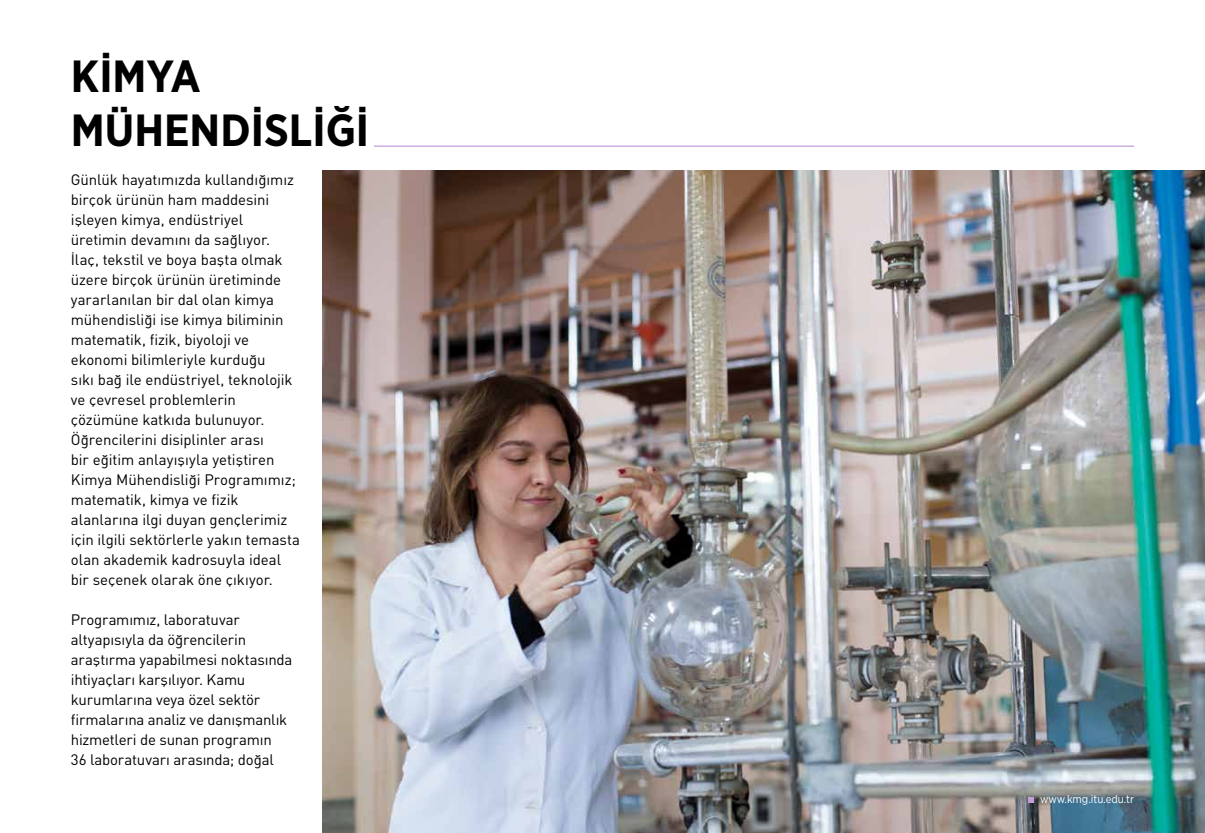
<style>
.page{position:relative;width:1205px;height:833px;background:#fff}
.page>*{position:absolute;margin:0;border:0;box-sizing:border-box;transform-origin:0 0}
.t1{font:700 45px/53.8px "Gotham Narrow";color:#000}
.t2{font:15px/20px "DIN Tr";letter-spacing:-.005em;color:#000}
.t3{font:11.25px "Gotham Narrow";color:#fff}
</style>
<div class="page">
<img style="left:322px;top:170px;width:883px;height:663px">
<svg style="left:1028px;top:797px;width:6px;height:6px"></svg>
<hr style="left:374px;top:146px;width:760px;height:1px;background:#c29fd8">
<h1 class="t1" style="left:71px;top:49px;width:300px">KİMYA<br>MÜHENDİSLİĞİ</h1>
<p class="t2" style="left:71px;top:169px;width:231px">Günlük hayatımızda kullandığımız birçok ürünün ham maddesini işleyen kimya, endüstriyel üretimin devamını da sağlıyor.<br>İlaç, tekstil ve boya başta olmak üzere birçok ürünün üretiminde yararlanılan bir dal olan kimya mühendisliği ise kimya biliminin matematik, fizik, biyoloji ve ekonomi bilimleriyle kurduğu<br>sıkı bağ ile endüstriyel, teknolojik ve çevresel problemlerin çözümüne katkıda bulunuyor.<br>Öğrencilerini disiplinler arası<br>bir eğitim anlayışıyla yetiştiren<br>Kimya Mühendisliği Programımız; matematik, kimya ve fizik alanlarına ilgi duyan gençlerimiz için ilgili sektörlerle yakın temasta olan akademik kadrosuyla ideal bir seçenek olarak öne çıkıyor.</p>
<p class="t2" style="left:71px;top:609px;width:223px">Programımız, laboratuvar altyapısıyla da öğrencilerin araştırma yapabilmesi noktasında ihtiyaçları karşılıyor. Kamu kurumlarına veya özel sektör firmalarına analiz ve danışmanlık hizmetleri de sunan programın<br>36 laboratuvarı arasında; doğal</p>
<p class="t3" style="left:1040px;top:792px;width:95px">www.kmg.itu.edu.tr</p>
</div>
